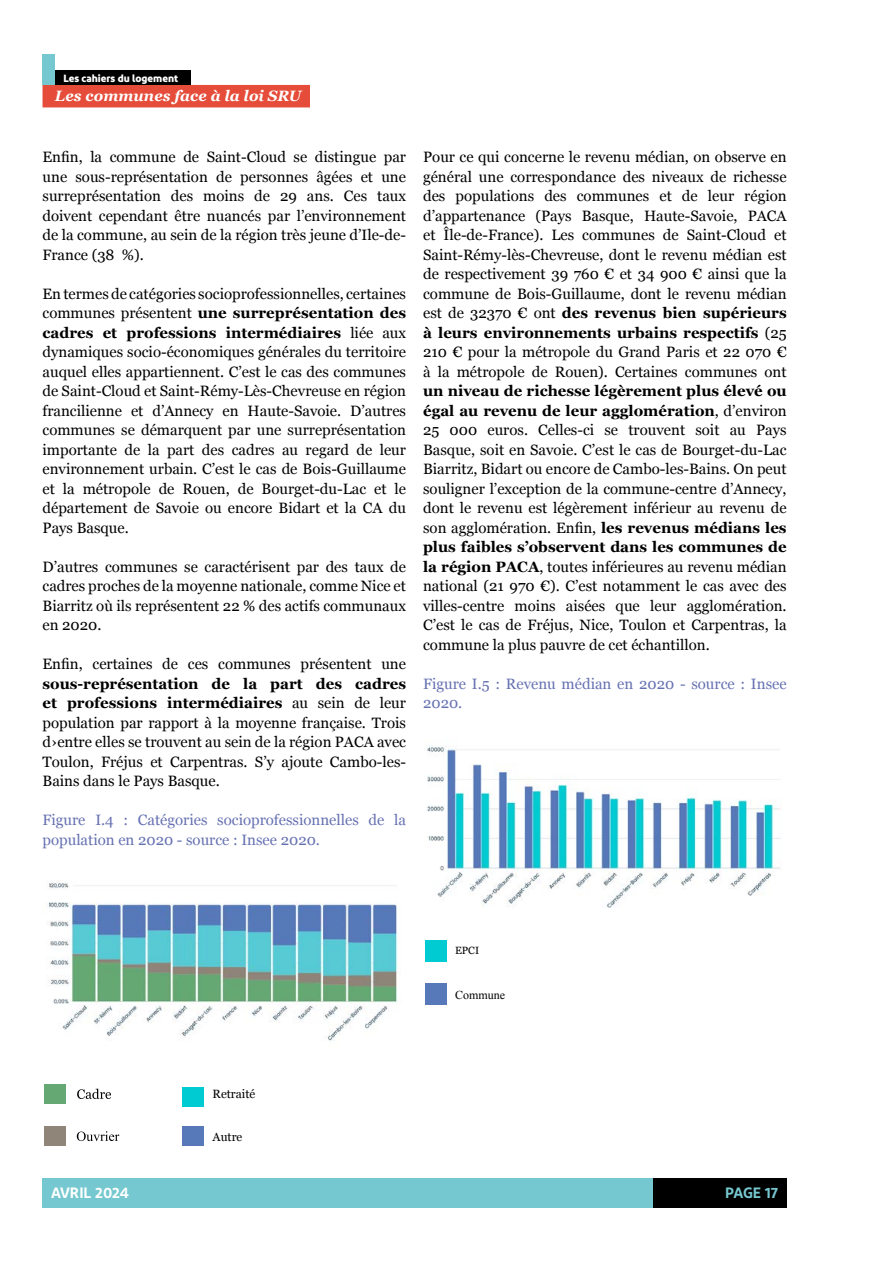
<style>
.page{position:relative;width:893px;height:1263px;background:#fff}
.page>*{position:absolute;margin:0;border:0;box-sizing:border-box;transform-origin:0 0}
.t1{font:15px/19.5px "Georgia";color:#000;text-align:justify}
.t2{font:15px/19.5px "Georgia";color:#6671b2}
.t3{font:italic 700 15px "Georgia";letter-spacing:.005em;color:#fff}
.t4{font:600 15px "Diodrum";color:#fff}
.t5{font:600 15px "Diodrum";letter-spacing:-.01em;color:#76c8d0}
.t6{font:12px "Georgia";color:#000}
.t7{font:12px "Times New Roman";color:#000}
.t8{font:700 10.5px "Diodrum";color:#fff}
.t9{font:10.5px "Georgia";color:#000}
.s1{font-weight:700}
</style>
<div class="page">
<div style="left:43px;top:1178px;width:744px;height:30px;background:#76c8d0"></div>
<div style="left:43px;top:85px;width:267px;height:22px;background:#e54c39"></div>
<div style="left:55px;top:71px;width:136px;height:14px;background:#000"></div>
<div style="left:43px;top:55px;width:12px;height:30px;background:#76c8d0"></div>
<div style="left:653px;top:1178px;width:134px;height:30px;background:#000"></div>
<img style="left:48px;top:883px;width:351px;height:158px">
<svg style="left:77px;top:1131px;width:42px;height:10px"></svg>
<div style="left:45px;top:1084px;width:21px;height:19px;background:#65a874"></div>
<div style="left:183px;top:1087px;width:21px;height:19px;background:#00cbd2"></div>
<div style="left:183px;top:1126px;width:21px;height:19px;background:#5779b9"></div>
<div style="left:45px;top:1126px;width:21px;height:19px;background:#8f8579"></div>
<svg style="left:77px;top:1089px;width:34px;height:10px"></svg>
<img style="left:427px;top:745px;width:354px;height:163px">
<div style="left:425px;top:940px;width:21px;height:21px;background:#00cbd2"></div>
<div style="left:425px;top:983px;width:21px;height:21px;background:#5779b9"></div>
<p class="t8" style="left:63px;top:71px;width:116px">Les cahiers du logement</p>
<p class="t3" style="left:55px;top:84px;width:248px">Les communes face à la loi SRU</p>
<p class="t1" style="left:43px;top:147px;width:365px">Enfin, la commune de Saint-Cloud se distingue par une sous-représentation de personnes âgées et une surreprésentation des moins de 29 ans. Ces taux doivent cependant être nuancés par l’environnement de la commune, au sein de la région très jeune d’Ile-de-France (38 %).</p>
<p class="t1" style="left:43px;top:283px;width:365px">En termes de catégories socioprofessionnelles, certaines communes présentent <span class="s1">une surreprésentation des cadres et professions intermédiaires</span> liée aux dynamiques socio-économiques générales du territoire auquel elles appartiennent. C’est le cas des communes de Saint-Cloud et Saint-Rémy-Lès-Chevreuse en région francilienne et d’Annecy en Haute-Savoie. D’autres communes se démarquent par une surreprésentation importante de la part des cadres au regard de leur environnement urbain. C’est le cas de Bois-Guillaume et la métropole de Rouen, de Bourget-du-Lac et le département de Savoie ou encore Bidart et la CA du Pays Basque.</p>
<p class="t1" style="left:43px;top:556px;width:365px">D’autres communes se caractérisent par des taux de cadres proches de la moyenne nationale, comme Nice et Biarritz où ils représentent 22 % des actifs communaux en 2020.</p>
<p class="t1" style="left:43px;top:654px;width:365px">Enfin, certaines de ces communes présentent une</p>
<p class="t1" style="left:43px;top:673px;width:365px"><span class="s1">sous-représentation de la part des cadres et professions intermédiaires</span> au sein de leur population par rapport à la moyenne française. Trois d›entre elles se trouvent au sein de la région PACA avec Toulon, Fréjus et Carpentras. S’y ajoute Cambo-les-Bains dans le Pays Basque.</p>
<p class="t2" style="left:43px;top:810px;width:365px">Figure I.4 : Catégories socioprofessionnelles de la population en 2020 - source : Insee 2020.</p>
<p class="t1" style="left:423px;top:147px;width:365px">Pour ce qui concerne le revenu médian, on observe en général une correspondance des niveaux de richesse des populations des communes et de leur région d’appartenance (Pays Basque, Haute-Savoie, PACA et Île-de-France). Les communes de Saint-Cloud et Saint-Rémy-lès-Chevreuse, dont le revenu médian est de respectivement 39 760 € et 34 900 € ainsi que la commune de Bois-Guillaume, dont le revenu médian est de 32370 € ont <span class="s1">des revenus bien supérieurs à leurs environnements urbains respectifs</span> (25<br>210 € pour la métropole du Grand Paris et 22 070 € à la métropole de Rouen). Certaines communes ont</p>
<p class="t1" style="left:423px;top:381px;width:365px"><span class="s1">un niveau de richesse légèrement plus élevé ou égal au revenu de leur agglomération</span>, d’environ 25 000 euros. Celles-ci se trouvent soit au Pays Basque, soit en Savoie. C’est le cas de Bourget-du-Lac Biarritz, Bidart ou encore de Cambo-les-Bains. On peut souligner l’exception de la commune-centre d’Annecy, dont le revenu est légèrement inférieur au revenu de son agglomération. Enfin, <span class="s1">les revenus médians les plus faibles s’observent dans les communes de la région PACA</span>, toutes inférieures au revenu médian national (21 970 €). C’est notamment le cas avec des villes-centre moins aisées que leur agglomération.<br>C’est le cas de Fréjus, Nice, Toulon et Carpentras, la commune la plus pauvre de cet échantillon.</p>
<p class="t2" style="left:423px;top:673px;width:365px">Figure I.5 : Revenu médian en 2020 - source : Insee<br>2020.</p>
<p class="t4" style="left:51px;top:1183px;width:80px">AVRIL 2024</p>
<p class="t6" style="left:213px;top:1085px;width:44px">Retraité</p>
<p class="t6" style="left:213px;top:1128px;width:31px">Autre</p>
<p class="t9" style="left:455px;top:942px;width:26px">EPCI</p>
<p class="t7" style="left:455px;top:987px;width:52px">Commune</p>
<p class="t5" style="left:725px;top:1183px;width:55px">PAGE 17</p>
</div>
